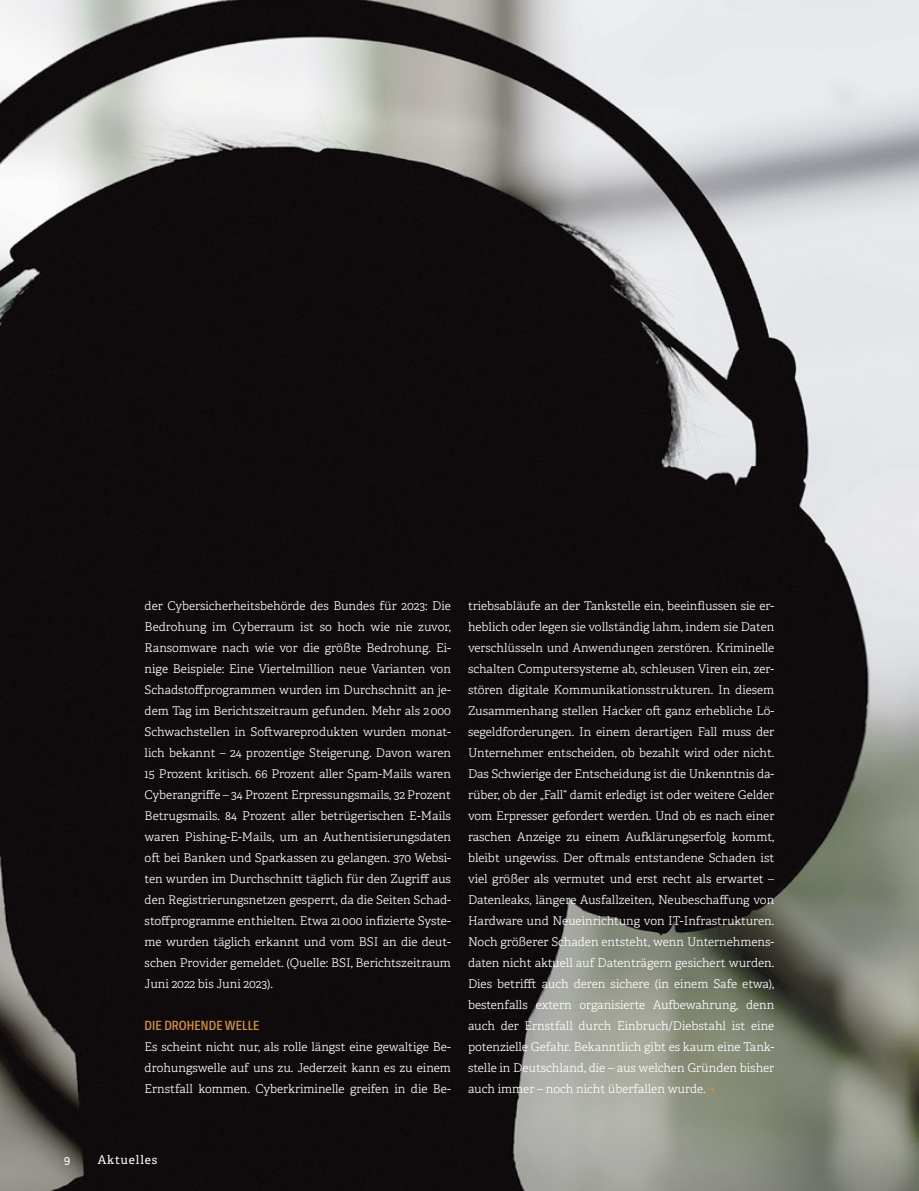
<style>
.page{position:relative;width:919px;height:1191px;background:#fff}
.page>*{position:absolute;margin:0;border:0;box-sizing:border-box;transform-origin:0 0}
.t1{font:500 13.5px "Ballinger Condensed";color:#d59144}
.t2{font:300 12px/21px "Adelle";color:#fff;text-align:justify}
.t3{font:12px "Adelle";letter-spacing:.075em;color:#fff}
.s1{color:#d59144}
</style>
<div class="page">
<img style="left:0;top:0;width:918px;height:1191px">
<p class="t2" style="left:145px;top:595px;width:308px">der Cybersicherheitsbehörde des Bundes für 2023: Die Bedrohung im Cyberraum ist so hoch wie nie zuvor, Ransomware nach wie vor die größte Bedrohung. Ei&shy;nige Beispiele: Eine Viertelmillion neue Varianten von Schadstoffprogrammen wurden im Durchschnitt an je&shy;dem Tag im Berichtszeitraum gefunden. Mehr als 2 000<br>Schwachstellen in Softwareprodukten wurden monat&shy;lich bekannt – 24 prozentige Steigerung. Davon waren 15 Prozent kritisch. 66 Prozent aller Spam-Mails waren Cyberangriffe – 34 Prozent Erpressungsmails, 32 Prozent Betrugsmails. 84 Prozent aller betrügerischen E-Mails waren Pishing-E-Mails, um an Authentisierungsdaten oft bei Banken und Sparkassen zu gelangen. 370 Websi&shy;ten wurden im Durchschnitt täglich für den Zugriff aus den Registrierungsnetzen gesperrt, da die Seiten Schad&shy;stoffprogramme enthielten. Etwa 21 000 infizierte Syste&shy;me wurden täglich erkannt und vom BSI an die deut&shy;schen Provider gemeldet. (Quelle: BSI, Berichtszeitraum Juni 2022 bis Juni 2023).</p>
<p class="t1" style="left:145px;top:1018px;width:116px">DIE DROHENDE WELLE</p>
<p class="t2" style="left:145px;top:1036px;width:308px">Es scheint nicht nur, als rolle längst eine gewaltige Be&shy;drohungswelle auf uns zu. Jederzeit kann es zu einem Ernstfall kommen. Cyberkriminelle greifen in die Be-</p>
<p class="t2" style="left:468px;top:595px;width:308px">triebsabläufe an der Tankstelle ein, beeinflussen sie er&shy;heblich oder legen sie vollständig lahm, indem sie Daten verschlüsseln und Anwendungen zerstören. Kriminelle schalten Computersysteme ab, schleusen Viren ein, zer&shy;stören digitale Kommunikationsstrukturen. In diesem Zusammenhang stellen Hacker oft ganz erhebliche Lö&shy;segeldforderungen. In einem derartigen Fall muss der Unternehmer entscheiden, ob bezahlt wird oder nicht.<br>Das Schwierige der Entscheidung ist die Unkenntnis da&shy;rüber, ob der „Fall“ damit erledigt ist oder weitere Gelder vom Erpresser gefordert werden. Und ob es nach einer raschen Anzeige zu einem Aufklärungserfolg kommt, bleibt ungewiss. Der oftmals entstandene Schaden ist viel größer als vermutet und erst recht als erwartet – Datenleaks, längere Ausfallzeiten, Neubeschaffung von Hardware und Neueinrichtung von IT-Infrastrukturen.<br>Noch größerer Schaden entsteht, wenn Unternehmens&shy;daten nicht aktuell auf Datenträgern gesichert wurden.<br>Dies betrifft auch deren sichere (in einem Safe etwa), bestenfalls extern organisierte Aufbewahrung, denn auch der Ernstfall durch Einbruch/Diebstahl ist eine potenzielle Gefahr. Bekanntlich gibt es kaum eine Tank&shy;stelle in Deutschland, die – aus welchen Gründen bisher auch immer – noch nicht überfallen wurde. <span class="s1">→</span></p>
<p class="t3" style="left:64px;top:1152px;width:8px">9</p>
<p class="t3" style="left:98px;top:1152px;width:61px">Aktuelles</p>
</div>
